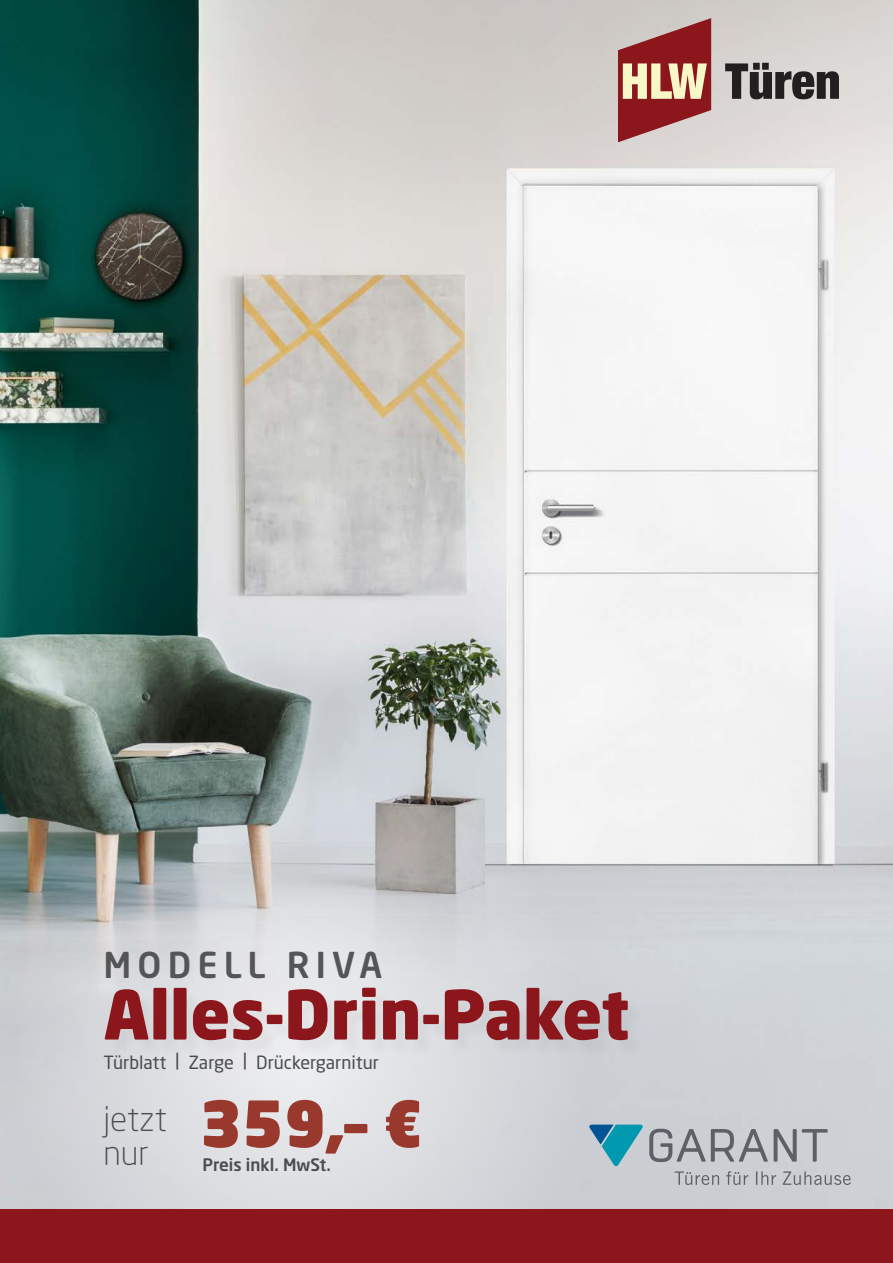
<style>
.page{position:relative;width:893px;height:1263px;background:#fff}
.page>*{position:absolute;margin:0;border:0;box-sizing:border-box;transform-origin:0 0}
.t1{font:900 66.9px "Neo Sans W1 G";color:#8b171c}
.t2{font:900 63px "Neo Sans W1 G";color:#99392e}
.t3{font:500 35.25px "Neo Sans W1 G";letter-spacing:.175em;color:#545557}
.t4{font:300 33.6px "Neo Sans W1 G";color:#4b4c4d}
.t5{font:18px "Neo Sans W1 G";color:#4b4c4d}
.t6{font:500 16.95px "Neo Sans W1 G";color:#4b4c4d}
</style>
<div class="page">
<img style="left:0;top:0;width:893px;height:1210px">
<svg style="left:4px;top:761px;width:590px;height:449px;background:#c5c8ca"></svg>
<div style="left:0;top:1210px;width:893px;height:53px;background:#8b171c"></div>
<div style="left:107px;top:990px;width:538px;height:67px;background:#231f20;opacity:.05"></div>
<svg style="left:649px;top:1129px;width:179px;height:33px;background:#a9acb0"></svg>
<svg style="left:589px;top:1124px;width:54px;height:42px;background:#60aabd"></svg>
<svg style="left:674px;top:1171px;width:177px;height:14px;background:#b3b6bb"></svg>
<svg style="left:618px;top:18px;width:93px;height:124px;background:#b16e67"></svg>
<svg style="left:725px;top:63px;width:114px;height:36px;background:#757170"></svg>
<p class="t3" style="left:103px;top:943px;width:280px">MODELL RIVA</p>
<p class="t1" style="left:103px;top:971px;width:528px">Alles-Drin-Paket</p>
<p class="t5" style="left:103px;top:1051px;width:277px">Türblatt | Zarge | Drückergarnitur</p>
<p class="t4" style="left:103px;top:1098px;width:65px">jetzt</p>
<p class="t4" style="left:103px;top:1132px;width:47px">nur</p>
<p class="t2" style="left:200px;top:1082px;width:226px">359,– €</p>
<p class="t6" style="left:202px;top:1154px;width:130px">Preis inkl. MwSt.</p>
</div>
